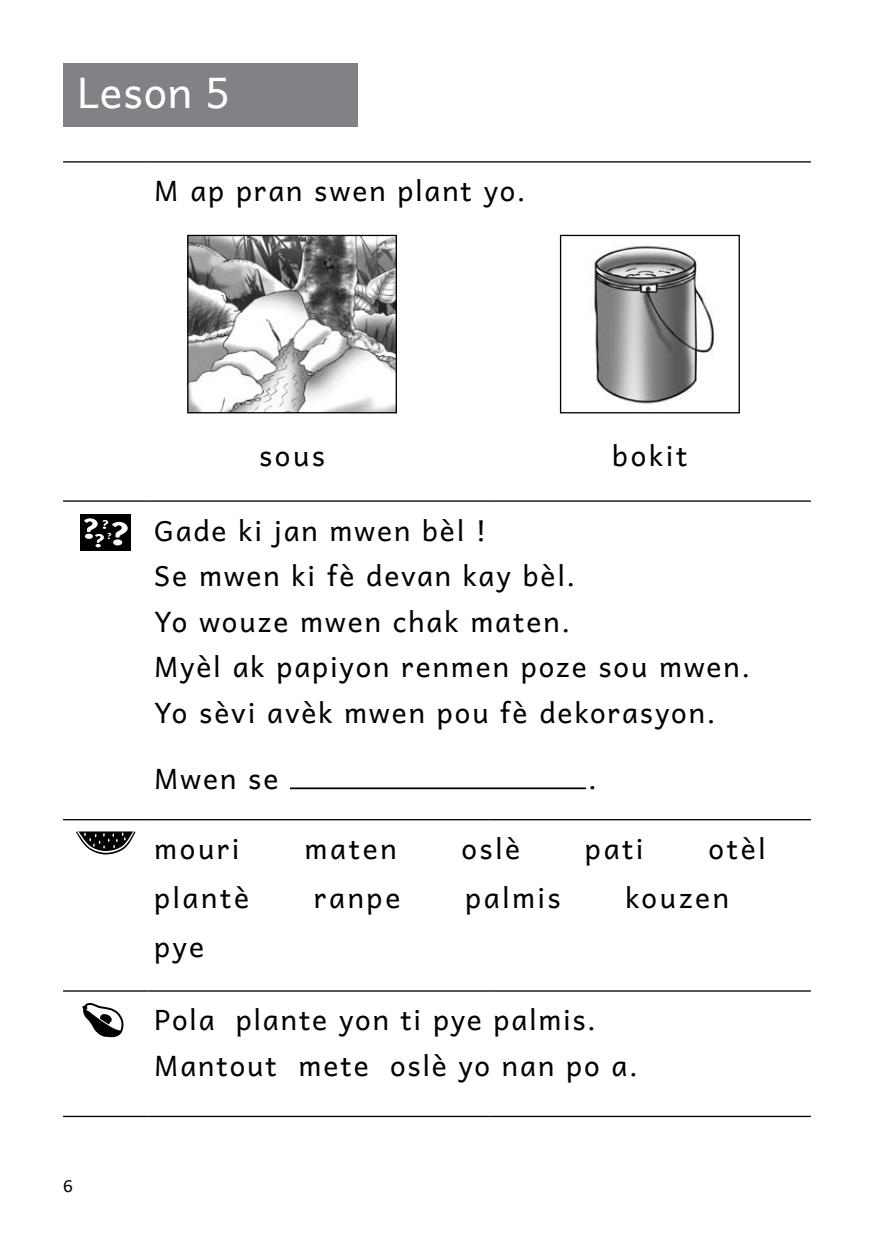
<style>
.page{position:relative;width:874px;height:1241px;background:#fff}
.page>*{position:absolute;margin:0;border:0;box-sizing:border-box;transform-origin:0 0}
.t1{font:42px "Andika";letter-spacing:.015em;color:#fff}
.t2{font:28px/45.5px "Andika";letter-spacing:.07em;color:#000}
.t3{font:16.62px "Andika";color:#000}
</style>
<div class="page">
<div style="left:63px;top:63px;width:294px;height:63px;background:#808285"></div>
<hr style="left:63px;top:1115px;width:84px;height:1px;background:#000">
<hr style="left:147px;top:1115px;width:290px;height:1px;background:#000">
<hr style="left:437px;top:1115px;width:51px;height:1px;background:#000">
<hr style="left:488px;top:1115px;width:322px;height:1px;background:#000">
<hr style="left:63px;top:818px;width:84px;height:2px;background:#000">
<hr style="left:147px;top:818px;width:290px;height:2px;background:#000">
<hr style="left:437px;top:818px;width:51px;height:2px;background:#000">
<hr style="left:488px;top:818px;width:322px;height:2px;background:#000">
<hr style="left:63px;top:990px;width:84px;height:1px;background:#000">
<hr style="left:147px;top:990px;width:290px;height:1px;background:#000">
<hr style="left:437px;top:990px;width:51px;height:1px;background:#000">
<hr style="left:488px;top:990px;width:322px;height:1px;background:#000">
<hr style="left:63px;top:500px;width:84px;height:1px;background:#000">
<hr style="left:147px;top:500px;width:290px;height:1px;background:#000">
<hr style="left:437px;top:500px;width:51px;height:1px;background:#000">
<hr style="left:488px;top:500px;width:322px;height:1px;background:#000">
<hr style="left:63px;top:161px;width:84px;height:1px;background:#000">
<hr style="left:147px;top:161px;width:290px;height:1px;background:#000">
<hr style="left:437px;top:161px;width:51px;height:1px;background:#000">
<hr style="left:488px;top:161px;width:322px;height:1px;background:#000">
<img style="left:189px;top:237px;width:206px;height:174px">
<div style="left:187px;top:235px;width:210px;height:178px;border:1px solid #000"></div>
<img style="left:594px;top:245px;width:120px;height:159px">
<div style="left:559px;top:235px;width:180px;height:178px;border:1px solid #000"></div>
<div style="left:80px;top:514px;width:50px;height:37px;background:#000"></div>
<svg style="left:84px;top:518px;width:44px;height:29px"></svg>
<hr style="left:290px;top:787px;width:295px;height:2px;background:#000">
<svg style="left:76px;top:831px;width:59px;height:23px"></svg>
<svg style="left:82px;top:1003px;width:42px;height:34px"></svg>
<h1 class="t1" style="left:77px;top:69px;width:154px">Leson 5</h1>
<p class="t2" style="left:154px;top:169px;width:372px">M ap pran swen plant yo.</p>
<p class="t3" style="left:63px;top:1176px;width:11px">6</p>
<p class="t2" style="left:259px;top:434px;width:68px">sous</p>
<p class="t2" style="left:612px;top:434px;width:77px">bokit</p>
<p class="t2" style="left:154px;top:508px;width:597px">Gade ki jan mwen bèl !<br>Se mwen ki fè devan kay bèl.<br>Yo wouze mwen chak maten.<br>Myèl ak papiyon renmen poze sou mwen.<br>Yo sèvi avèk mwen pou fè dekorasyon.</p>
<p class="t2" style="left:154px;top:756px;width:126px">Mwen se</p>
<p class="t2" style="left:587px;top:756px;width:10px">.</p>
<p class="t2" style="left:154px;top:826px;width:87px">mouri</p>
<p class="t2" style="left:304px;top:826px;width:94px">maten</p>
<p class="t2" style="left:461px;top:826px;width:60px">oslè</p>
<p class="t2" style="left:584px;top:826px;width:60px">pati</p>
<p class="t2" style="left:708px;top:826px;width:59px">otèl</p>
<p class="t2" style="left:154px;top:875px;width:96px">plantè</p>
<p class="t2" style="left:314px;top:875px;width:88px">ranpe</p>
<p class="t2" style="left:465px;top:875px;width:97px">palmis</p>
<p class="t2" style="left:625px;top:875px;width:105px">kouzen</p>
<p class="t2" style="left:154px;top:924px;width:52px">pye</p>
<p class="t2" style="left:154px;top:997px;width:485px">Pola plante yon ti pye palmis.<br>Mantout mete oslè yo nan po a.</p>
</div>
